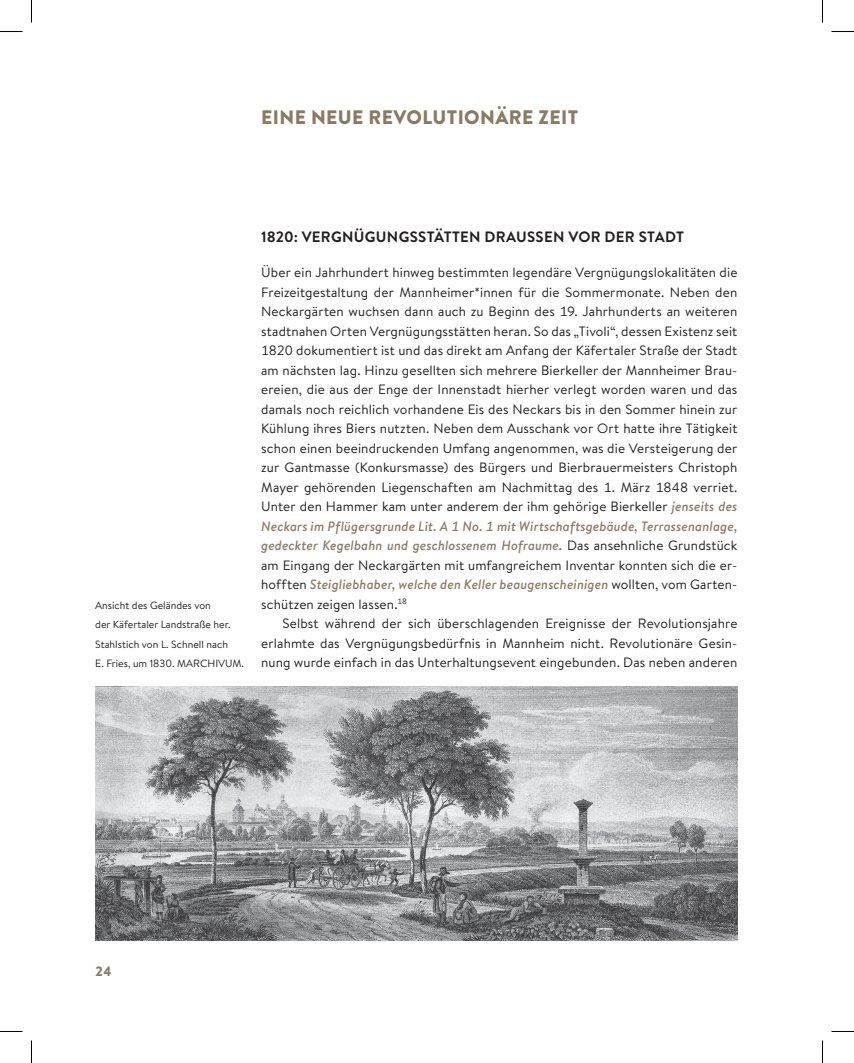
<style>
.page{position:relative;width:854px;height:1063px;background:#fff}
.page>*{position:absolute;margin:0;border:0;box-sizing:border-box;transform-origin:0 0}
.t1{font:900 19.5px "Brandon Text";letter-spacing:.02em;color:#8a7a62}
.t2{font:700 15px "Brandon Text";letter-spacing:.02em;color:#231f20}
.t3{font:13.5px/19.5px "Brandon Text";letter-spacing:.01em;color:#231f20;text-align:justify}
.t4{font:900 13.5px "Brandon Text";color:#8a7a62}
.t5{font:10.5px/19.5px "Brandon Text";color:#231f20}
.s1{font-weight:500;font-style:italic;color:#8a7a62}
</style>
<div class="page">
<img style="left:95px;top:686px;width:642px;height:254px">
<svg style="left:0;top:31px;width:22px;height:1px"></svg>
<svg style="left:831px;top:31px;width:23px;height:1px"></svg>
<svg style="left:31px;top:0;width:1px;height:23px"></svg>
<svg style="left:31px;top:1040px;width:1px;height:22px"></svg>
<svg style="left:822px;top:0;width:1px;height:23px"></svg>
<svg style="left:822px;top:1040px;width:1px;height:22px"></svg>
<h1 class="t1" style="left:261px;top:104px;width:318px">EINE NEUE REVOLUTIONÄRE ZEIT</h1>
<p class="t5" style="left:95px;top:595px;width:150px">Ansicht des Geländes von<br>der Käfertaler Landstraße her.<br>Stahlstich von L. Schnell nach<br>E. Fries, um 1830. MARCHIVUM.</p>
<p class="t2" style="left:261px;top:226px;width:424px">1820: VERGNÜGUNGSSTÄTTEN DRAUSSEN VOR DER STADT</p>
<p class="t3" style="left:261px;top:262px;width:478px">Über ein Jahrhundert hinweg bestimmten legendäre Vergnügungslokalitäten die Freizeitgestaltung der Mannheimer*innen für die Sommermonate. Neben den Neckargärten wuchsen dann auch zu Beginn des 19. Jahrhunderts an weiteren stadtnahen Orten Vergnügungsstätten heran. So das „Tivoli“, dessen Existenz seit 1820 dokumentiert ist und das direkt am Anfang der Käfertaler Straße der Stadt am nächsten lag. Hinzu gesellten sich mehrere Bierkeller der Mannheimer Brau&shy;ereien, die aus der Enge der Innenstadt hierher verlegt worden waren und das damals noch reichlich vorhandene Eis des Neckars bis in den Sommer hinein zur Kühlung ihres Biers nutzten. Neben dem Ausschank vor Ort hatte ihre Tätigkeit schon einen beeindruckenden Umfang angenommen, was die Versteigerung der zur Gantmasse (Konkursmasse) des Bürgers und Bierbrauermeisters Christoph Mayer gehörenden Liegenschaften am Nachmittag des 1. März 1848 verriet.<br>Unter den Hammer kam unter anderem der ihm gehörige Bierkeller <span class="s1">jenseits des Neckars im Pflügersgrunde Lit. A 1 No. 1 mit Wirtschaftsgebäude, Terrassenanlage, gedeckter Kegelbahn und geschlossenem Hofraume.</span> Das ansehnliche Grundstück am Eingang der Neckargärten mit umfangreichem Inventar konnten sich die er&shy;hofften <span class="s1">Steigliebhaber, welche den Keller beaugenscheinigen</span> wollten, vom Garten&shy;schützen zeigen lassen.<sup>18</sup></p>
<p class="t3" style="left:261px;top:613px;width:478px;text-indent:21px">Selbst während der sich überschlagenden Ereignisse der Revolutionsjahre erlahmte das Vergnügungsbedürfnis in Mannheim nicht. Revolutionäre Gesin&shy;nung wurde einfach in das Unterhaltungsevent eingebunden. Das neben anderen</p>
<p class="t4" style="left:95px;top:961px;width:18px">24</p>
</div>
